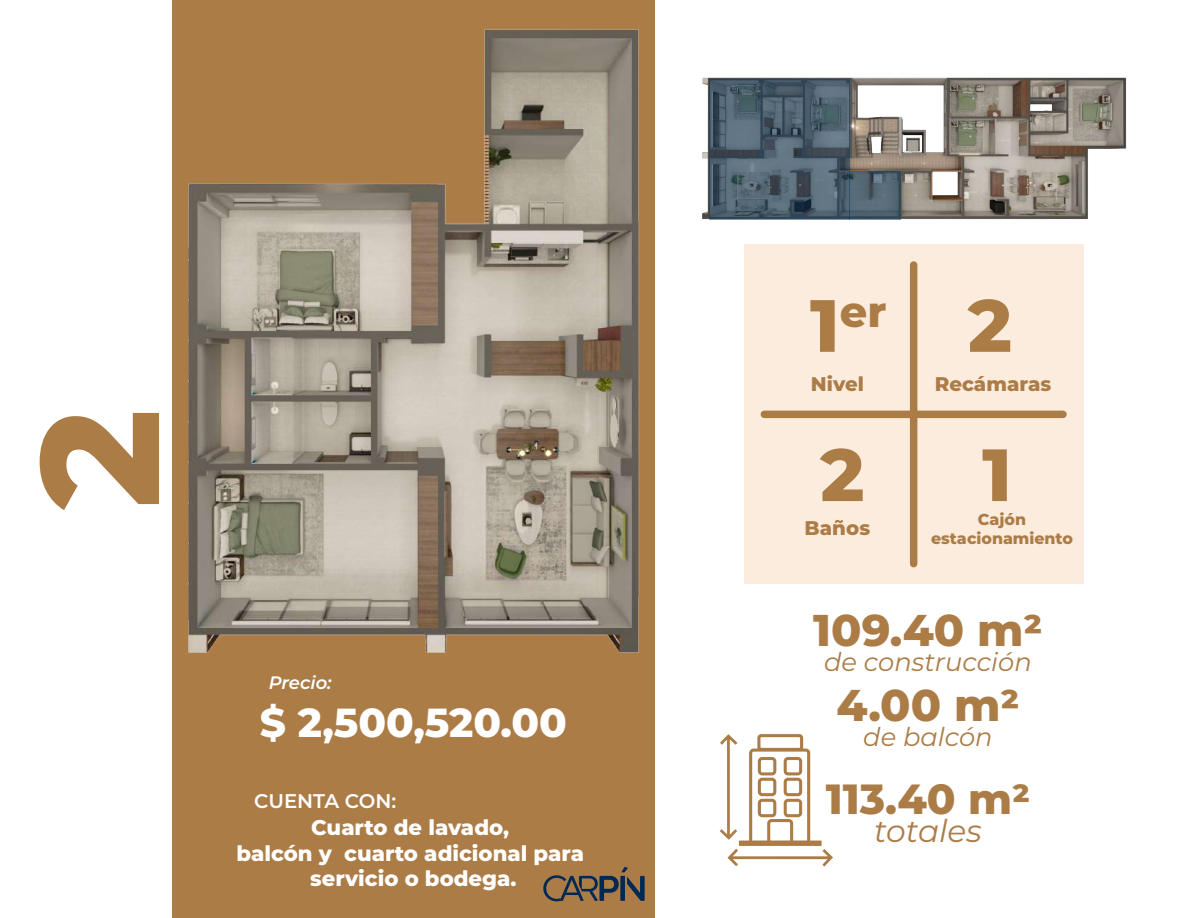
<style>
.page{position:relative;width:1188px;height:918px;background:#fff}
.page>*{position:absolute;margin:0;border:0;box-sizing:border-box;transform-origin:0 0}
.t1{font:800 167.25px "Montserrat";color:#ac7c47}
.t2{font:800 73.8px "Montserrat";color:#ac7c47}
.t3{font:800 44.4px "Montserrat";color:#ac7c47}
.t4{font:800 43.05px "Montserrat";color:#ac7c47}
.t5{font:800 42.15px "Montserrat";color:#ac7c47}
.t6{font:800 40.5px "Montserrat";color:#fff}
.t7{font:italic 31.35px "Montserrat";color:#ac7c47}
.t8{font:italic 25.8px "Montserrat";color:#ac7c47}
.t9{font:800 21.15px/25.5px "Montserrat";color:#fff;text-align:center}
.t10{font:800 19.8px "Montserrat";color:#ac7c47}
.t11{font:600 19.8px "Montserrat";color:#fff}
.t12{font:italic 600 18px "Montserrat";color:#fff}
.t13{font:800 15.75px/19px "Montserrat";color:#ac7c47;text-align:center}
.s1{font-size:73.8px}
</style>
<div class="page">
<div style="left:172px;top:0;width:483px;height:918px;background:#ac7c47"></div>
<div style="left:744px;top:245px;width:339px;height:339px;background:#fbecdd"></div>
<div style="left:910px;top:265px;width:7px;height:299px;background:#ac7c47"></div>
<div style="left:764px;top:411px;width:299px;height:7px;background:#ac7c47"></div>
<img style="left:702px;top:77px;width:425px;height:143px">
<svg style="left:709px;top:79px;width:140px;height:141px;background:#4c5e6c"></svg>
<svg style="left:849px;top:171px;width:51px;height:49px;background:#4f6370"></svg>
<svg style="left:543px;top:867px;width:102px;height:34px"></svg>
<svg style="left:720px;top:734px;width:113px;height:133px"></svg>
<img style="left:188px;top:29px;width:452px;height:624px">
<h1 class="t1" style="left:-23px;top:509px;width:103px;rotate:-90deg">2</h1>
<h3 class="t4" style="left:810px;top:280px;width:78px"><span class="s1">1</span>er</h3>
<p class="t10" style="left:811px;top:369px;width:54px">Nivel</p>
<h2 class="t2" style="left:820px;top:421px;width:33px">2</h2>
<p class="t10" style="left:805px;top:514px;width:67px">Baños</p>
<h2 class="t2" style="left:968px;top:272px;width:33px">2</h2>
<p class="t10" style="left:935px;top:369px;width:118px">Recámaras</p>
<h2 class="t2" style="left:982px;top:421px;width:31px">1</h2>
<p class="t13" style="left:931px;top:509px;width:143px">Cajón estacionamiento</p>
<p class="t12" style="left:269px;top:670px;width:64px">Precio:</p>
<h3 class="t6" style="left:260px;top:693px;width:309px">$ 2,500,520.00</h3>
<h3 class="t3" style="left:813px;top:598px;width:231px">109.40 m2</h3>
<p class="t8" style="left:824px;top:644px;width:209px">de construcción</p>
<h3 class="t3" style="left:836px;top:672px;width:185px">4.00 m2</h3>
<p class="t8" style="left:863px;top:719px;width:131px">de balcón</p>
<p class="t11" style="left:254px;top:787px;width:144px">CUENTA CON:</p>
<h3 class="t5" style="left:826px;top:768px;width:206px">113.40 m2</h3>
<p class="t9" style="left:237px;top:814px;width:349px">Cuarto de lavado,<br>balcón y cuarto adicional para servicio o bodega.</p>
<h3 class="t7" style="left:874px;top:810px;width:109px">totales</h3>
</div>
